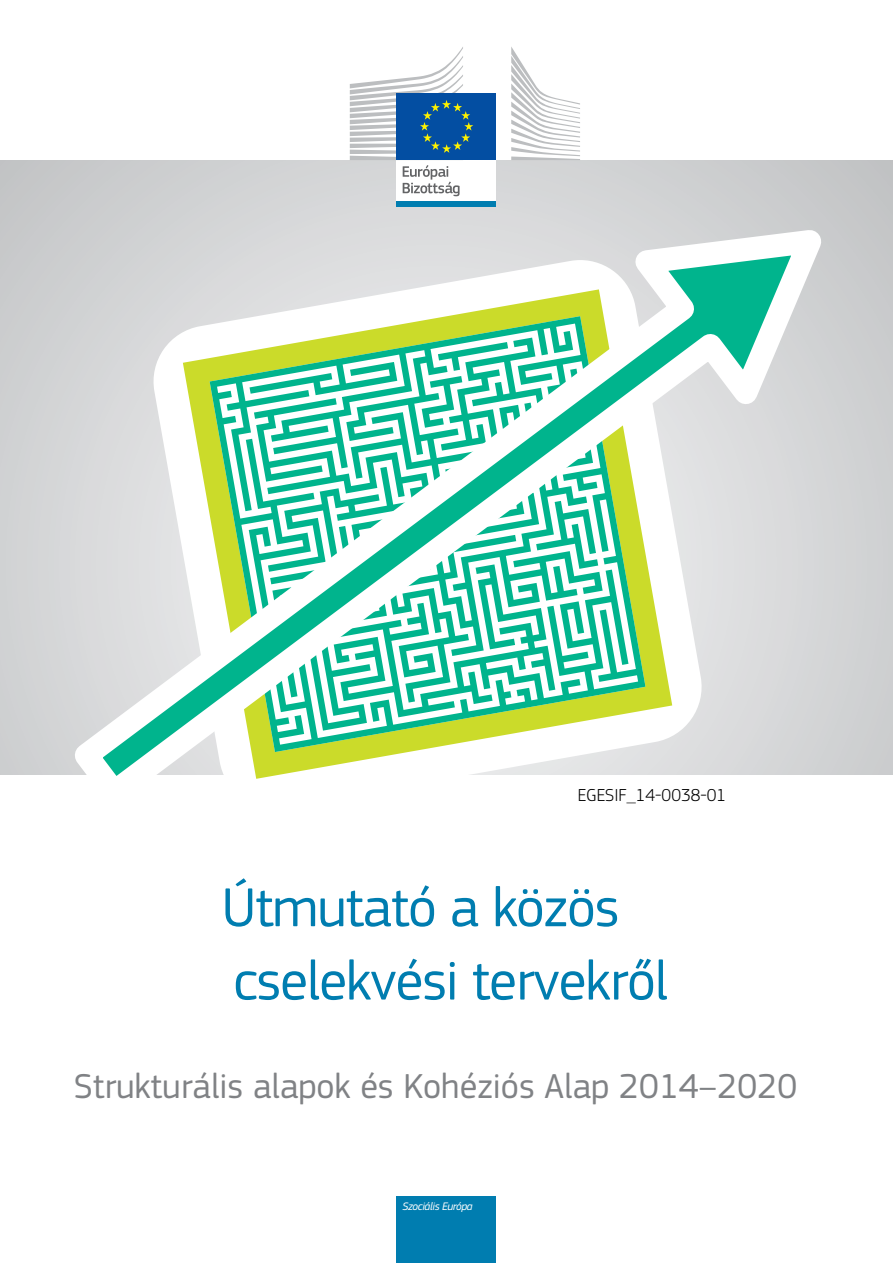
<style>
.page{position:relative;width:893px;height:1263px;background:#fff}
.page>*{position:absolute;margin:0;border:0;box-sizing:border-box;transform-origin:0 0}
.t1{font:57px/73.3px "EC Square Sans Pro";letter-spacing:-.02em;color:#007db0}
.t2{font:36px "EC Square Sans Pro";color:#808285}
.t3{font:300 18px "EC Square Sans Pro";color:#000}
.t4{font:italic 11.4px "EC Square Sans Pro";letter-spacing:-.03em;color:#fff}
</style>
<div class="page">
<div style="left:0;top:161px;width:893px;height:613px;background:#d0d2d3"></div>
<div style="left:397px;top:1196px;width:99px;height:67px;background:#007db0"></div>
<div style="left:397px;top:201px;width:99px;height:6px;background:#007db0"></div>
<div style="left:397px;top:158px;width:99px;height:43px;background:#fff"></div>
<svg style="left:511px;top:47px;width:69px;height:113px"></svg>
<div style="left:397px;top:94px;width:99px;height:66px;background:#034ea2"></div>
<svg style="left:350px;top:47px;width:123px;height:149px"></svg>
<svg style="left:75px;top:230px;width:746px;height:549px"></svg>
<p class="t3" style="left:578px;top:784px;width:150px">EGESIF_14-0038-01</p>
<p class="t1" style="left:222px;top:871px;width:448px">Útmutató a közös cselekvési tervekről</p>
<p class="t2" style="left:74px;top:1065px;width:725px">Strukturális alapok és Kohéziós Alap 2014–2020</p>
<p class="t4" style="left:402px;top:1199px;width:72px">Szociális Európa</p>
</div>
